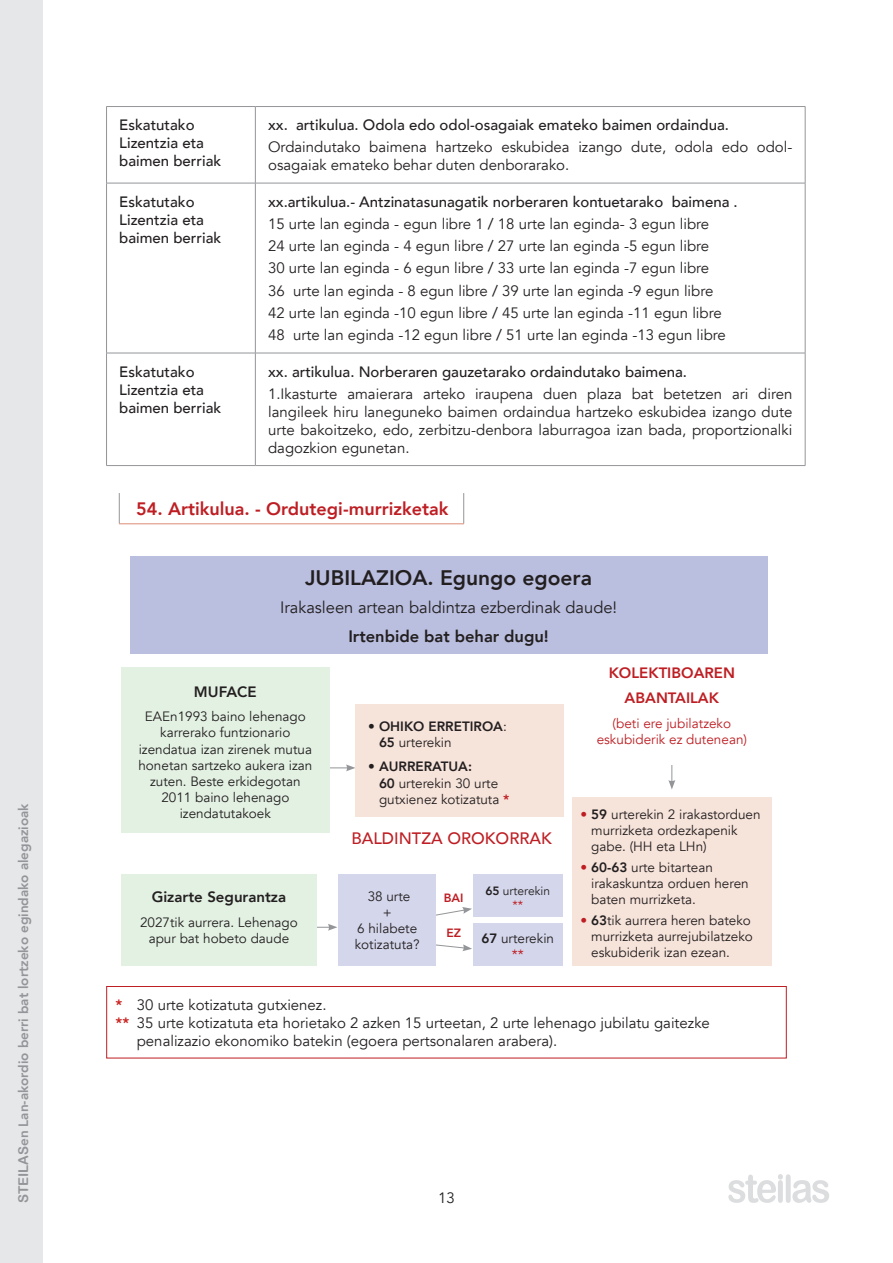
<style>
.page{position:relative;width:893px;height:1263px;background:#fff}
.page>*{position:absolute;margin:0;border:0;box-sizing:border-box;transform-origin:0 0}
.t1{font:800 21px "Avenir";color:#231f20}
.t2{font:800 18px "Avenir";color:#be1e23}
.t3{font:16.5px "Avenir";color:#231f20}
.t4{font:800 16.5px "Avenir";color:#231f20}
.t5{font:500 16.5px "Avenir";color:#be1e23}
.t6{font:15px/18px "Avenir";color:#231f20}
.t7{font:500 15px/18px "Avenir";color:#231f20}
.t8{font:800 15px "Avenir";color:#231f20}
.t9{font:800 15px "Avenir";color:#be1e23}
.t10{font:13.5px/16.2px "Avenir";color:#231f20}
.t11{font:800 13.5px "Avenir";color:#939598}
.t12{font:13.5px/16.2px "Avenir";color:#be1e23;text-align:center}
.t13{font:800 13.5px/16.2px "Avenir";color:#231f20}
.t14{font:12px "Avenir";color:#231f20}
.t15{font:800 12px "Avenir";color:#be1e23}
.t16{font:12px "Avenir";color:#be1e23}
.s1{font-family:"Arial Rounded MT Bold";font-weight:400}
.s2{font-weight:500}
.s3{font-weight:400}
.s4{font-weight:800}
.s5{font-weight:800;color:#be1e23}
.s6{font-weight:800;color:#c9211e}
</style>
<div class="page">
<div style="left:0;top:0;width:43px;height:1263px;background:#e6e7e9"></div>
<svg style="left:728px;top:1174px;width:101px;height:29px"></svg>
<hr style="left:106px;top:106px;width:149px;height:1px;background:#939598">
<hr style="left:106px;top:107px;width:1px;height:76px;background:#939598">
<hr style="left:255px;top:106px;width:550px;height:1px;background:#939598">
<hr style="left:255px;top:107px;width:1px;height:76px;background:#939598">
<hr style="left:805px;top:107px;width:1px;height:76px;background:#939598">
<hr style="left:106px;top:183px;width:149px;height:1px;background:#939598">
<hr style="left:106px;top:183px;width:1px;height:170px;background:#939598">
<hr style="left:255px;top:183px;width:550px;height:1px;background:#939598">
<hr style="left:255px;top:183px;width:1px;height:170px;background:#939598">
<hr style="left:805px;top:183px;width:1px;height:170px;background:#939598">
<hr style="left:106px;top:353px;width:149px;height:1px;background:#939598">
<hr style="left:106px;top:353px;width:1px;height:112px;background:#939598">
<hr style="left:255px;top:353px;width:550px;height:1px;background:#939598">
<hr style="left:255px;top:353px;width:1px;height:112px;background:#939598">
<hr style="left:805px;top:353px;width:1px;height:112px;background:#939598">
<hr style="left:106px;top:465px;width:149px;height:1px;background:#939598">
<hr style="left:255px;top:465px;width:550px;height:1px;background:#939598">
<hr style="left:119px;top:493px;width:1px;height:31px;background:#939598">
<hr style="left:463px;top:493px;width:1px;height:31px;background:#939598">
<hr style="left:119px;top:523px;width:345px;height:1px;background:#db8c74">
<hr style="left:231px;top:927px;width:99px;height:1px;background:#939598">
<svg style="left:328px;top:924px;width:9px;height:7px"></svg>
<hr style="left:249px;top:767px;width:99px;height:1px;background:#939598">
<svg style="left:346px;top:764px;width:9px;height:7px"></svg>
<hr style="left:671px;top:700px;width:1px;height:82px;background:#939598">
<svg style="left:668px;top:780px;width:7px;height:9px"></svg>
<svg style="left:436px;top:907px;width:36px;height:9px"></svg>
<svg style="left:436px;top:944px;width:36px;height:7px"></svg>
<div style="left:130px;top:556px;width:637px;height:97px;background:#babfe0"></div>
<div style="left:121px;top:667px;width:209px;height:166px;background:#e3f1e3"></div>
<div style="left:121px;top:874px;width:196px;height:91px;background:#e3f1e3"></div>
<div style="left:338px;top:874px;width:98px;height:91px;background:#d4d6eb"></div>
<div style="left:473px;top:874px;width:89px;height:43px;background:#d4d6eb"></div>
<div style="left:473px;top:923px;width:89px;height:42px;background:#d4d6eb"></div>
<div style="left:355px;top:704px;width:209px;height:113px;background:#f6e3da"></div>
<div style="left:572px;top:797px;width:200px;height:168px;background:#f6e3da"></div>
<div style="left:106px;top:986px;width:681px;height:72px;border:1px solid #be1e23"></div>
<p class="t11" style="left:13px;top:1203px;width:402px;rotate:-90deg"><span class="s1">STEILAS</span>en Lan-akordio berri bat lortzeko egindako alegazioak</p>
<p class="t7" style="left:119px;top:115px;width:103px">Eskatutako<br>Lizentzia eta baimen berriak</p>
<p class="t7" style="left:268px;top:115px;width:462px">xx. artikulua. Odola edo odol-osagaiak emateko baimen ordaindua.</p>
<p class="t6" style="left:268px;top:138px;width:526px">Ordaindutako baimena hartzeko eskubidea izango dute, odola edo odol&shy;osagaiak emateko behar duten denborarako.</p>
<p class="t7" style="left:119px;top:192px;width:103px">Eskatutako<br>Lizentzia eta baimen berriak</p>
<p class="t7" style="left:268px;top:192px;width:471px">xx.artikulua.- Antzinatasunagatik norberaren kontuetarako baimena .</p>
<p class="t6" style="left:268px;top:215px;width:443px">15 urte lan eginda - egun libre 1 <span class="s2">/</span> 18 urte lan eginda- 3 egun libre</p>
<p class="t6" style="left:268px;top:237px;width:443px">24 urte lan eginda - 4 egun libre <span class="s2">/</span> 27 urte lan eginda -5 egun libre</p>
<p class="t6" style="left:268px;top:259px;width:443px">30 urte lan eginda - 6 egun libre <span class="s2">/</span> 33 urte lan eginda -7 egun libre</p>
<p class="t6" style="left:268px;top:282px;width:447px">36 urte lan eginda - 8 egun libre <span class="s2">/</span> 39 urte lan eginda -9 egun libre</p>
<p class="t6" style="left:268px;top:304px;width:455px">42 urte lan eginda -10 egun libre <span class="s2">/</span> 45 urte lan eginda -11 egun libre</p>
<p class="t6" style="left:268px;top:326px;width:459px">48 urte lan eginda -12 egun libre <span class="s2">/</span> 51 urte lan eginda -13 egun libre</p>
<p class="t7" style="left:119px;top:361px;width:103px">Eskatutako<br>Lizentzia eta baimen berriak</p>
<p class="t7" style="left:268px;top:361px;width:420px">xx. artikulua. Norberaren gauzetarako ordaindutako baimena.</p>
<p class="t6" style="left:268px;top:385px;width:526px;text-align:justify">1.Ikasturte amaierara arteko iraupena duen plaza bat betetzen ari diren langileek hiru laneguneko baimen ordaindua hartzeko eskubidea izango dute urte bakoitzeko, edo, zerbitzu-denbora laburragoa izan bada, proportzionalki dagozkion egunetan.</p>
<p class="t2" style="left:136px;top:495px;width:314px">54. Artikulua. - Ordutegi-murrizketak</p>
<p class="t1" style="left:305px;top:561px;width:288px">JUBILAZIOA. Egungo egoera</p>
<p class="t3" style="left:280px;top:598px;width:339px">Irakasleen artean baldintza ezberdinak daude!</p>
<p class="t4" style="left:348px;top:623px;width:202px">Irtenbide bat behar dugu!</p>
<p class="t8" style="left:194px;top:680px;width:64px">MUFACE</p>
<p class="t10" style="left:138px;top:709px;width:175px;text-align:center">EAEn1993 baino lehenago karrerako funtzionario izendatua izan zirenek mutua honetan sartzeko aukera izan zuten. Beste erkidegotan<br>2011 baino lehenago izendatutakoek</p>
<p class="t8" style="left:152px;top:885px;width:136px">Gizarte Segurantza</p>
<p class="t10" style="left:140px;top:914px;width:159px;text-align:center">2027tik aurrera. Lehenago apur bat hobeto daude</p>
<p class="t13" style="left:379px;top:718px;width:129px;text-indent:-11px">• OHIKO ERRETIROA<span class="s3">:<br></span>65 <span class="s3">urterekin</span></p>
<p class="t10" style="left:379px;top:759px;width:132px;text-indent:-11px"><span class="s4">• AURRERATUA:<br>60</span> urterekin 30 urte gutxienez kotizatuta <span class="s5">*</span></p>
<p class="t5" style="left:351px;top:824px;width:202px">BALDINTZA OROKORRAK</p>
<p class="t10" style="left:368px;top:888px;width:44px">38 urte</p>
<p class="t10" style="left:383px;top:904px;width:10px">+</p>
<p class="t10" style="left:357px;top:921px;width:61px">6 hilabete</p>
<p class="t10" style="left:355px;top:937px;width:66px">kotizatuta?</p>
<p class="t15" style="left:444px;top:888px;width:21px">BAI</p>
<p class="t15" style="left:446px;top:924px;width:16px">EZ</p>
<p class="t14" style="left:485px;top:883px;width:66px"><span class="s4">65</span> urterekin</p>
<p class="t16" style="left:512px;top:898px;width:12px">**</p>
<p class="t10" style="left:481px;top:930px;width:74px"><span class="s4">67</span> urterekin</p>
<p class="t12" style="left:512px;top:946px;width:13px">**</p>
<p class="t9" style="left:609px;top:661px;width:128px">KOLEKTIBOAREN</p>
<p class="t9" style="left:625px;top:686px;width:96px">ABANTAILAK</p>
<p class="t12" style="left:597px;top:715px;width:152px">(beti ere jubilatzeko eskubiderik ez dutenean)</p>
<p class="t10" style="left:591px;top:806px;width:171px;text-indent:-11px"><span class="s5">•</span> <span class="s4">59</span> urterekin 2 irakastorduen murrizketa ordezkapenik gabe. (HH eta LHn)</p>
<p class="t10" style="left:591px;top:859px;width:159px;text-indent:-11px"><span class="s5">•</span> <span class="s4">60-63</span> urte bitartean irakaskuntza orduen heren baten murrizketa.</p>
<p class="t10" style="left:591px;top:912px;width:163px;text-indent:-11px"><span class="s5">•</span> <span class="s4">63</span>tik aurrera heren bateko murrizketa aurrejubilatzeko eskubiderik izan ezean.</p>
<p class="t6" style="left:116px;top:996px;width:212px"><span class="s6">*</span> 30 urte kotizatuta gutxienez.</p>
<p class="t6" style="left:137px;top:1014px;width:575px;text-indent:-21px"><span class="s6">**</span> 35 urte kotizatuta eta horietako 2 azken 15 urteetan, 2 urte lehenago jubilatu gaitezke penalizazio ekonomiko batekin (egoera pertsonalaren arabera).</p>
<p class="t6" style="left:438px;top:1189px;width:18px">13</p>
</div>
